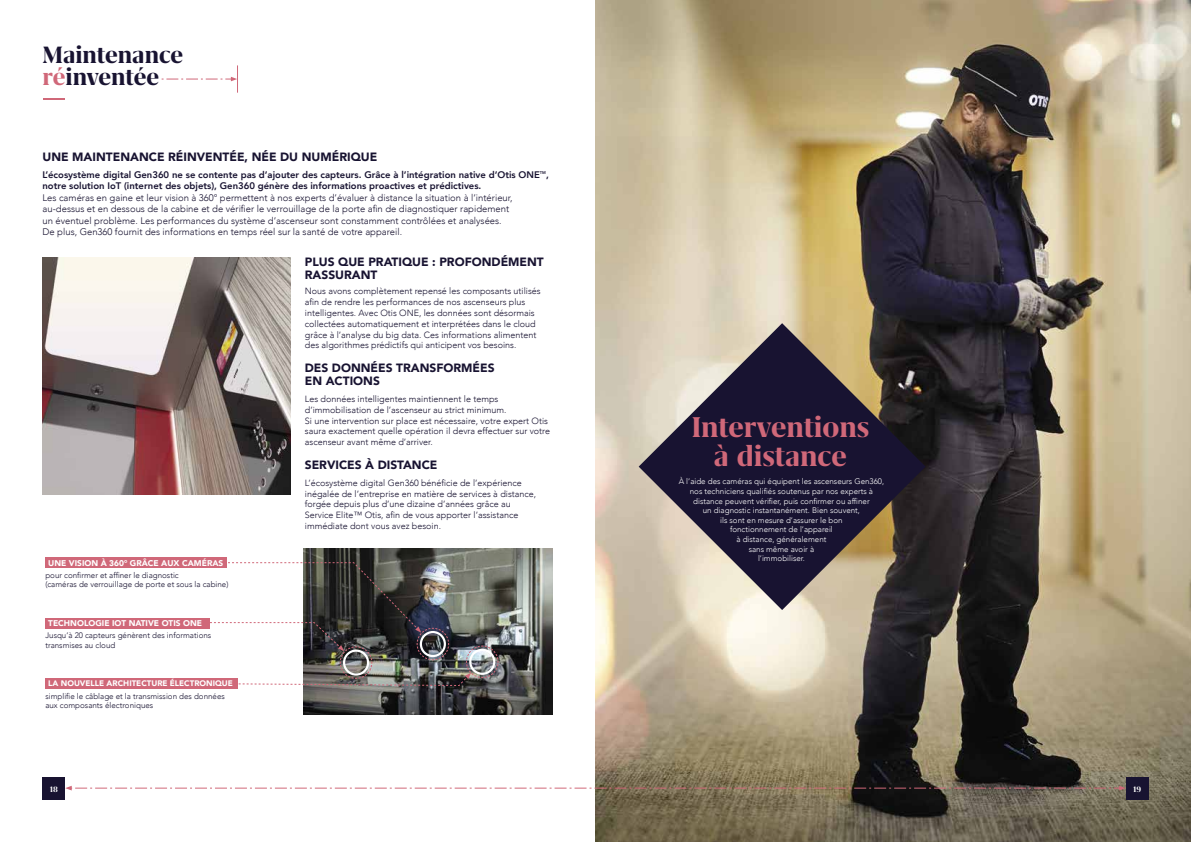
<style>
.page{position:relative;width:1191px;height:842px;background:#fff}
.page>*{position:absolute;margin:0;border:0;box-sizing:border-box;transform-origin:0 0}
.t1{font:700 33px/29px "Grifo M";color:#d06879;text-align:center}
.t2{font:700 27.3px/22.2px "Grifo M";letter-spacing:-.005em;color:#181331}
.t3{font:900 12px/13px "Avenir";color:#181331}
.t4{font:300 9.5px/11.4px "Avenir";color:#181331}
.t5{font:800 9.5px "Avenir";color:#181331}
.t6{font:300 9px/10.8px "Avenir";color:#181331}
.t7{font:700 9px "Grifo M";color:#fff}
.t8{font:900 8.3px "Avenir";color:#fff}
.t9{font:300 8px/9.6px "Avenir";color:#fff;text-align:center}
.t10{font:300 8px/9.6px "Avenir";color:#181331}
.t11{font:900 8px "Avenir";color:#fff}
.t12{font:800 4.1px "Avenir";color:#181331}
.s1{color:#d06879}
</style>
<div class="page">
<img style="left:595px;top:0;width:596px;height:842px">
<hr style="left:43px;top:98px;width:22px;height:2px;background:#d06879">
<svg style="left:638px;top:323px;width:287px;height:287px;background:#625a5e"></svg>
<img style="left:304px;top:548px;width:249px;height:166px">
<img style="left:168px;top:562px;width:330px;height:124px">
<div style="left:45px;top:557px;width:182px;height:11px;background:#d06879"></div>
<div style="left:45px;top:618px;width:165px;height:10px;background:#d06879"></div>
<div style="left:45px;top:678px;width:193px;height:11px;background:#d06879"></div>
<svg style="left:65px;top:786px;width:1060px;height:4px"></svg>
<div style="left:43px;top:777px;width:22px;height:22px;background:#181331"></div>
<div style="left:1125px;top:777px;width:23px;height:22px;background:#181331"></div>
<svg style="left:162px;top:65px;width:76px;height:28px"></svg>
<img style="left:43px;top:257px;width:248px;height:238px">
<h2 class="t2" style="left:43px;top:43px;width:142px">Maintenance <span class="s1">ré</span>inventée</h2>
<h3 class="t3" style="left:43px;top:150px;width:336px">UNE MAINTENANCE RÉINVENTÉE, NÉE DU NUMÉRIQUE</h3>
<p class="t5" style="left:43px;top:167px;width:499px">L’écosystème digital Gen360 ne se contente pas d’ajouter des capteurs. Grâce à l’intégration native d’Otis ONE</p>
<p class="t12" style="left:540px;top:169px;width:8px">TM</p>
<p class="t5" style="left:546px;top:167px;width:4px">,</p>
<p class="t5" style="left:43px;top:179px;width:440px">notre solution IoT (internet des objets), Gen360 génère des informations proactives et prédictives.</p>
<p class="t4" style="left:43px;top:192px;width:471px">Les caméras en gaine et leur vision à 360° permettent à nos experts d’évaluer à distance la situation à l’intérieur, au-dessus et en dessous de la cabine et de vérifier le verrouillage de la porte afin de diagnostiquer rapidement un éventuel problème. Les performances du système d’ascenseur sont constamment contrôlées et analysées.<br>De plus, Gen360 fournit des informations en temps réel sur la santé de votre appareil.</p>
<p class="t8" style="left:48px;top:556px;width:177px">UNE VISION À 360° GRÂCE AUX CAMÉRAS</p>
<p class="t10" style="left:45px;top:570px;width:185px">pour confirmer et affiner le diagnostic<br>(caméras de verrouillage de porte et sous la cabine)</p>
<p class="t8" style="left:48px;top:616px;width:155px">TECHNOLOGIE IOT NATIVE OTIS ONE</p>
<p class="t10" style="left:45px;top:631px;width:167px">Jusqu’à 20 capteurs génèrent des informations transmises au cloud</p>
<p class="t11" style="left:48px;top:677px;width:186px">LA NOUVELLE ARCHITECTURE ÉLECTRONIQUE</p>
<p class="t10" style="left:45px;top:691px;width:181px">simplifie le câblage et la transmission des données aux composants électroniques</p>
<h3 class="t3" style="left:305px;top:255px;width:240px">PLUS QUE PRATIQUE : PROFONDÉMENT<br>RASSURANT</h3>
<p class="t6" style="left:305px;top:286px;width:237px">Nous avons complètement repensé les composants utilisés afin de rendre les performances de nos ascenseurs plus intelligentes. Avec Otis ONE, les données sont désormais collectées automatiquement et interprétées dans le cloud grâce à l’analyse du big data. Ces informations alimentent des algorithmes prédictifs qui anticipent vos besoins.</p>
<h3 class="t3" style="left:305px;top:361px;width:191px">DES DONNÉES TRANSFORMÉES<br>EN ACTIONS</h3>
<p class="t6" style="left:305px;top:393px;width:247px">Les données intelligentes maintiennent le temps d’immobilisation de l’ascenseur au strict minimum.<br>Si une intervention sur place est nécessaire, votre expert Otis saura exactement quelle opération il devra effectuer sur votre ascenseur avant même d’arriver.</p>
<h3 class="t3" style="left:305px;top:458px;width:134px">SERVICES À DISTANCE</h3>
<p class="t6" style="left:305px;top:477px;width:233px">L’écosystème digital Gen360 bénéficie de l’expérience inégalée de l’entreprise en matière de services à distance, forgée depuis plus d’une dizaine d’années grâce au Service Elite™ Otis, afin de vous apporter l’assistance immédiate dont vous avez besoin.</p>
<h1 class="t1" style="left:691px;top:412px;width:179px">Interventions à distance</h1>
<p class="t9" style="left:679px;top:477px;width:207px">À l’aide des caméras qui équipent les ascenseurs Gen360, nos techniciens qualifiés soutenus par nos experts à distance peuvent vérifier, puis confirmer ou affiner<br>un diagnostic instantanément. Bien souvent,<br>ils sont en mesure d’assurer le bon<br>fonctionnement de l’appareil<br>à distance, généralement<br>sans même avoir à<br>l’immobiliser.</p>
<p class="t7" style="left:50px;top:784px;width:10px">18</p>
<p class="t7" style="left:1133px;top:784px;width:10px">19</p>
</div>
